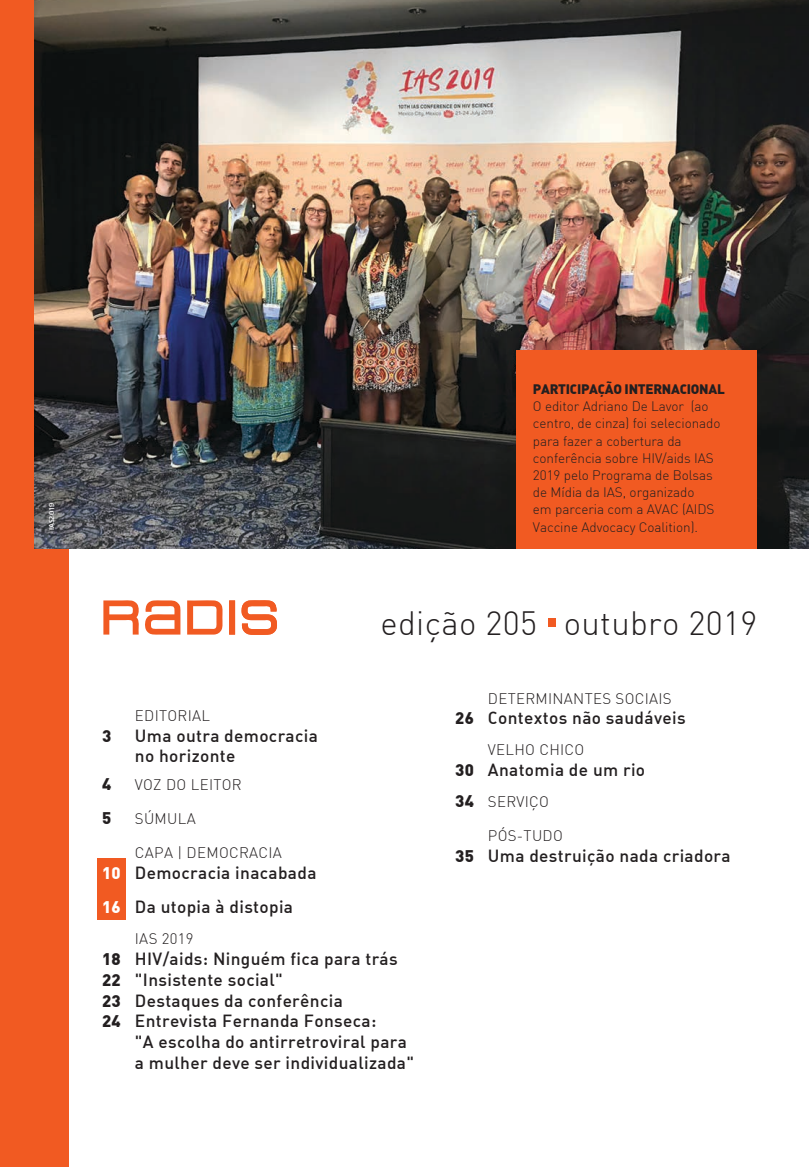
<style>
.page{position:relative;width:809px;height:1167px;background:#fff}
.page>*{position:absolute;margin:0;border:0;box-sizing:border-box;transform-origin:0 0}
.t1{font:300 33px "DIN";letter-spacing:.01em;color:#231f20}
.Sumário_Texto{font:500 17.25px/20.7px "DIN Alternate";letter-spacing:.02em;color:#231f20}
.Sumário_Chapeu{font:900 16.5px "DIN";color:#231f20}
.Sumário_Texto-2{font:900 16.5px "DIN";color:#231f20}
.Sumário_Chapeu-2{font:300 15px "DIN";letter-spacing:.02em;color:#231f20}
.t2{font:300 13.5px/17.2px "DIN";letter-spacing:-.005em;color:#231f20}
.Crédito_Imagem{font:500 7.5px "Frutiger Next LT";color:#fff}
.s1{font-family:"DIN Alternate";font-weight:900}
.s2{font-family:"DIN";font-weight:900;font-size:16.5px;color:#fff}
.s3{font-family:"DIN";font-weight:900;font-size:16.5px}
.s4{font-weight:900;font-size:16.5px}
</style>
<div class="page">
<div style="left:0;top:0;width:69px;height:1166px;background:#f15a22"></div>
<svg style="left:97px;top:858px;width:28px;height:61px"></svg>
<img style="left:34px;top:0;width:774px;height:548px">
<svg style="left:548px;top:618px;width:7px;height:8px"></svg>
<div style="left:102px;top:878px;width:19px;height:6px;background:#f15a22"></div>
<div style="left:102px;top:911px;width:19px;height:6px;background:#f15a22"></div>
<div style="left:515px;top:349px;width:241px;height:199px;background:#f15a22"></div>
<svg style="left:103px;top:600px;width:77px;height:34px"></svg>
<svg style="left:187px;top:600px;width:36px;height:34px"></svg>
<svg style="left:229px;top:600px;width:6px;height:34px"></svg>
<svg style="left:241px;top:600px;width:36px;height:35px"></svg>
<p class="Crédito_Imagem" style="left:47px;top:530px;width:29px;rotate:-90deg">IAS2019</p>
<p class="t2" style="left:532px;top:380px;width:193px"><span class="s1">PARTICIPAÇÃO INTERNACIONAL<br></span>O editor Adriano De Lavor (ao centro, de cinza) foi selecionado para fazer a cobertura da conferência sobre HIV/aids IAS<br>2019 pelo Programa de Bolsas de Mídia da IAS, organizado<br>em parceria com a AVAC (AIDS<br>Vaccine Advocacy Coalition).</p>
<p class="t1" style="left:380px;top:602px;width:378px">edição 205 outubro 2019</p>
<p class="Sumário_Chapeu-2" style="left:135px;top:706px;width:77px">EDITORIAL</p>
<p class="Sumário_Texto-2" style="left:102px;top:724px;width:11px">3</p>
<p class="Sumário_Texto" style="left:135px;top:724px;width:184px">Uma outra democracia no horizonte</p>
<p class="Sumário_Chapeu" style="left:102px;top:772px;width:11px">4</p>
<p class="Sumário_Chapeu-2" style="left:135px;top:774px;width:108px">VOZ DO LEITOR</p>
<p class="Sumário_Chapeu" style="left:102px;top:806px;width:11px">5</p>
<p class="Sumário_Chapeu-2" style="left:135px;top:809px;width:62px">SÚMULA</p>
<p class="Sumário_Chapeu-2" style="left:135px;top:843px;width:148px">CAPA | DEMOCRACIA</p>
<p class="Sumário_Texto" style="left:102px;top:861px;width:216px"><span class="s2">10</span> Democracia inacabada</p>
<p class="Sumário_Texto" style="left:102px;top:895px;width:192px"><span class="s2">16</span> Da utopia à distopia</p>
<p class="Sumário_Chapeu-2" style="left:135px;top:929px;width:60px">IAS 2019</p>
<p class="Sumário_Texto" style="left:102px;top:947px;width:297px"><span class="s3">18</span> HIV/aids: Ninguém fica para trás</p>
<p class="Sumário_Texto" style="left:102px;top:968px;width:182px"><span class="s3">22</span> "Insistente social"</p>
<p class="Sumário_Texto" style="left:102px;top:989px;width:242px"><span class="s3">23</span> Destaques da conferência</p>
<p class="Sumário_Texto" style="left:102px;top:1009px;width:275px"><span class="s3">24</span> Entrevista Fernanda Fonseca:</p>
<p class="Sumário_Texto" style="left:135px;top:1030px;width:273px">"A escolha do antirretroviral para</p>
<p class="Sumário_Texto" style="left:135px;top:1051px;width:280px">a mulher deve ser individualizada"</p>
<p class="Sumário_Chapeu-2" style="left:487px;top:688px;width:185px">DETERMINANTES SOCIAIS</p>
<p class="Sumário_Texto" style="left:455px;top:707px;width:232px"><span class="s3">26</span> Contextos não saudáveis</p>
<p class="Sumário_Chapeu-2" style="left:487px;top:740px;width:98px">VELHO CHICO</p>
<p class="Sumário_Texto" style="left:455px;top:758px;width:191px"><span class="s3">30</span> Anatomia de um rio</p>
<p class="Sumário_Chapeu-2" style="left:455px;top:792px;width:95px"><span class="s4">34</span> SERVIÇO</p>
<p class="Sumário_Chapeu-2" style="left:487px;top:826px;width:76px">PÓS-TUDO</p>
<p class="Sumário_Texto" style="left:455px;top:844px;width:277px"><span class="s3">35</span> Uma destruição nada criadora</p>
</div>
